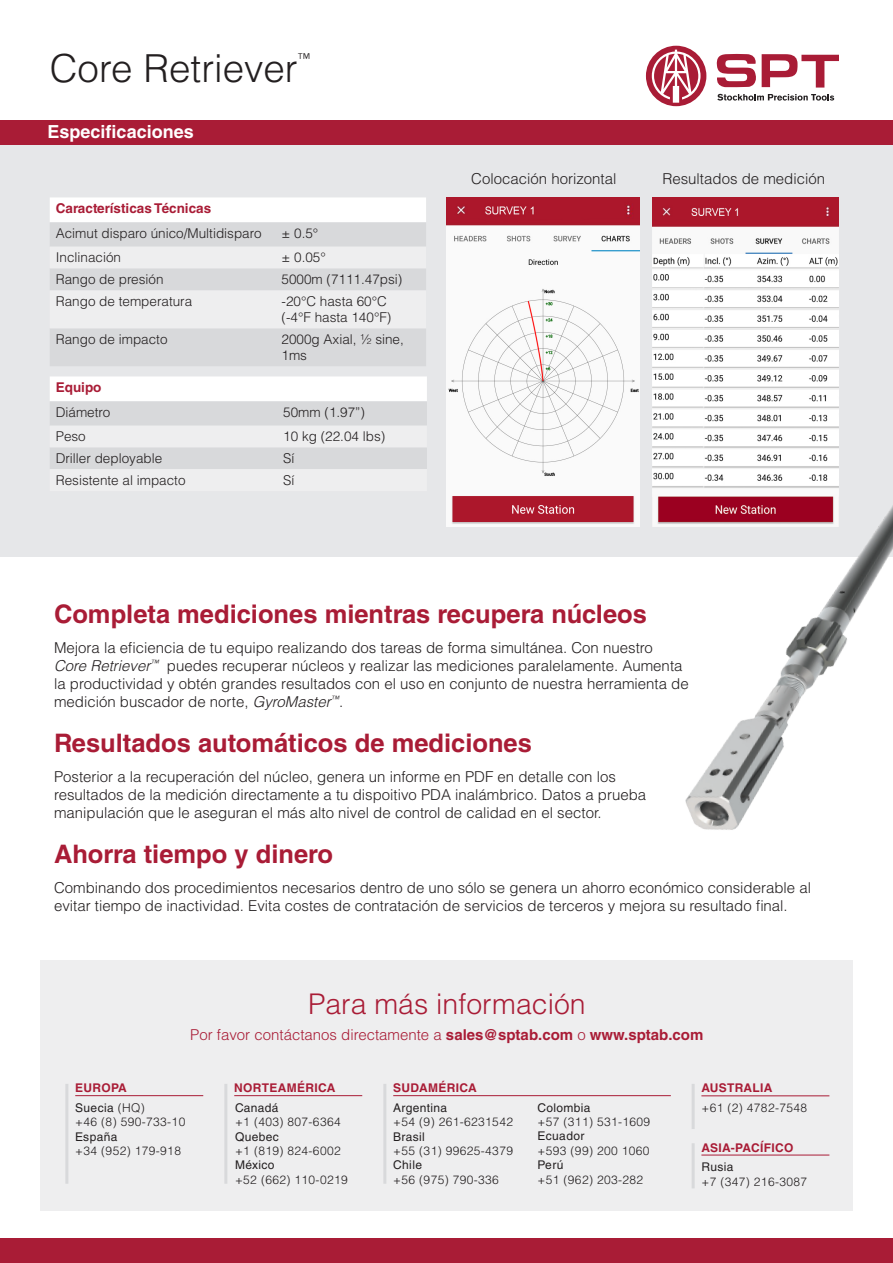
<style>
.page{position:relative;width:893px;height:1263px;background:#fff}
.page>*{position:absolute;margin:0;border:0;box-sizing:border-box;transform-origin:0 0}
.t1{font:300 38.55px "Helvetica LT Std";color:#231f20}
.t2{font:300 28.5px "Helvetica LT Std";color:#a91c36}
.t3{font:700 25.5px "Helvetica LT Std";color:#a91c36}
.t4{font:700 18px "Helvetica LT Std";color:#fff}
.t5{font:300 15px/18px "Helvetica LT Std";color:#231f20}
.t6{font:300 15px "Helvetica LT Std";color:#a91c36}
.t7{font:300 13.65px "Helvetica LT Std";color:#231f20}
.t8{font:300 13.5px/16.2px "Helvetica LT Std";color:#231f20}
.t9{font:700 13.5px "Helvetica LT Std";color:#a91c36}
.t10{font:300 12px/14.4px "Helvetica LT Std";letter-spacing:.03em;color:#231f20}
.t11{font:12px "Helvetica LT Std";letter-spacing:.03em;color:#231f20}
.t12{font:700 12px "Helvetica LT Std";letter-spacing:.03em;color:#a91c36}
.s1{font-style:italic}
.s2{font-weight:700}
.s3{font-weight:300}
.s4{font-weight:400}
</style>
<div class="page">
<div style="left:0;top:145px;width:893px;height:412px;background:#e6e7e9"></div>
<div style="left:50px;top:197px;width:376px;height:25px;background:#fff"></div>
<div style="left:50px;top:223px;width:376px;height:143px;background:#d8d9db"></div>
<svg style="left:50px;top:247px;width:376px;height:81px"></svg>
<svg style="left:716px;top:54px;width:123px;height:34px"></svg>
<svg style="left:717px;top:94px;width:117px;height:7px"></svg>
<svg style="left:646px;top:46px;width:60px;height:60px"></svg>
<div style="left:0;top:1238px;width:893px;height:25px;background:#a91c36"></div>
<div style="left:0;top:120px;width:893px;height:25px;background:#a91c36"></div>
<div style="left:40px;top:960px;width:813px;height:250px;background:#eeeeef"></div>
<hr style="left:65px;top:1084px;width:3px;height:100px;background:#d8d9db">
<hr style="left:75px;top:1095px;width:128px;height:1px;background:#a91c36">
<hr style="left:692px;top:1084px;width:3px;height:45px;background:#d8d9db">
<hr style="left:692px;top:1143px;width:3px;height:45px;background:#d8d9db">
<hr style="left:701px;top:1155px;width:128px;height:1px;background:#a91c36">
<hr style="left:701px;top:1095px;width:128px;height:1px;background:#a91c36">
<hr style="left:224px;top:1084px;width:3px;height:100px;background:#d8d9db">
<hr style="left:234px;top:1095px;width:128px;height:1px;background:#a91c36">
<hr style="left:383px;top:1084px;width:3px;height:100px;background:#d8d9db">
<hr style="left:393px;top:1095px;width:278px;height:1px;background:#a91c36">
<svg style="left:50px;top:376px;width:377px;height:93px"></svg>
<img style="left:446px;top:197px;width:193px;height:329px">
<img style="left:652px;top:197px;width:187px;height:329px">
<img style="left:671px;top:312px;width:222px;height:518px">
<p class="t1" style="left:50px;top:44px;width:250px">Core Retriever</p>
<p class="t7" style="left:298px;top:50px;width:14px">™</p>
<p class="t4" style="left:48px;top:121px;width:148px">Especificaciones</p>
<p class="t9" style="left:56px;top:200px;width:157px">Características Técnicas</p>
<p class="t8" style="left:56px;top:225px;width:207px">Acimut disparo único/Multidisparo</p>
<p class="t8" style="left:282px;top:225px;width:38px">± 0.5°</p>
<p class="t8" style="left:56px;top:249px;width:67px">Inclinación</p>
<p class="t8" style="left:282px;top:249px;width:46px">± 0.05°</p>
<p class="t8" style="left:56px;top:271px;width:109px">Rango de presión</p>
<p class="t8" style="left:282px;top:271px;width:122px">5000m (7111.47psi)</p>
<p class="t8" style="left:56px;top:293px;width:138px">Rango de temperatura</p>
<p class="t8" style="left:282px;top:293px;width:107px">-20°C hasta 60°C</p>
<p class="t8" style="left:282px;top:309px;width:111px">(-4°F hasta 140°F)</p>
<p class="t8" style="left:56px;top:331px;width:113px">Rango de impacto</p>
<p class="t8" style="left:282px;top:331px;width:124px">2000g Axial, ½ sine,<br>1ms</p>
<p class="t9" style="left:56px;top:379px;width:47px">Equipo</p>
<p class="t8" style="left:56px;top:404px;width:56px">Diámetro</p>
<p class="t8" style="left:283px;top:404px;width:83px">50mm (1.97”)</p>
<p class="t8" style="left:56px;top:428px;width:32px">Peso</p>
<p class="t8" style="left:283px;top:428px;width:104px">10 kg (22.04 lbs)</p>
<p class="t8" style="left:56px;top:450px;width:108px">Driller deployable</p>
<p class="t8" style="left:283px;top:450px;width:13px">Sí</p>
<p class="t8" style="left:56px;top:472px;width:131px">Resistente al impacto</p>
<p class="t8" style="left:283px;top:472px;width:13px">Sí</p>
<p class="t5" style="left:471px;top:169px;width:147px">Colocación horizontal</p>
<p class="t5" style="left:662px;top:169px;width:164px">Resultados de medición</p>
<p class="t3" style="left:54px;top:598px;width:594px">Completa mediciones mientras recupera núcleos</p>
<p class="t5" style="left:54px;top:638px;width:600px">Mejora la eficiencia de tu equipo realizando dos tareas de forma simultánea. Con nuestro</p>
<p class="t5" style="left:54px;top:656px;width:630px"><span class="s1">Core Retriever</span><sup>™</sup> puedes recuperar núcleos y realizar las mediciones paralelamente. Aumenta</p>
<p class="t5" style="left:54px;top:674px;width:636px">la productividad y obtén grandes resultados con el uso en conjunto de nuestra herramienta de</p>
<p class="t5" style="left:54px;top:692px;width:291px">medición buscador de norte, <span class="s1">GyroMaster</span><sup>™</sup>.</p>
<p class="t3" style="left:54px;top:727px;width:479px">Resultados automáticos de mediciones</p>
<p class="t5" style="left:54px;top:767px;width:563px">Posterior a la recuperación del núcleo, genera un informe en PDF en detalle con los</p>
<p class="t5" style="left:54px;top:785px;width:594px">resultados de la medición directamente a tu dispoitivo PDA inalámbrico. Datos a prueba</p>
<p class="t5" style="left:54px;top:803px;width:549px">manipulación que le aseguran el más alto nivel de control de calidad en el sector.</p>
<p class="t3" style="left:54px;top:838px;width:281px">Ahorra tiempo y dinero</p>
<p class="t5" style="left:54px;top:878px;width:758px">Combinando dos procedimientos necesarios dentro de uno sólo se genera un ahorro económico considerable al evitar tiempo de inactividad. Evita costes de contratación de servicios de terceros y mejora su resultado final.</p>
<p class="t2" style="left:308px;top:986px;width:279px">Para más información</p>
<p class="t6" style="left:190px;top:1025px;width:515px">Por favor contáctanos directamente a <span class="s2">sales@sptab.com</span> o <span class="s2">www.sptab.com</span></p>
<p class="t12" style="left:75px;top:1081px;width:53px">EUROPA</p>
<p class="t11" style="left:75px;top:1100px;width:71px">Suecia <span class="s3">(HQ)</span></p>
<p class="t10" style="left:75px;top:1114px;width:112px">+46 (8) 590-733-10</p>
<p class="t11" style="left:75px;top:1129px;width:44px">España</p>
<p class="t10" style="left:75px;top:1143px;width:107px">+34 (952) 179-918</p>
<p class="t12" style="left:234px;top:1081px;width:103px">NORTEAMÉRICA</p>
<p class="t11" style="left:235px;top:1100px;width:45px">Canadá</p>
<p class="t10" style="left:235px;top:1114px;width:107px">+1 (403) 807-6364</p>
<p class="t11" style="left:235px;top:1129px;width:45px">Quebec</p>
<p class="t10" style="left:235px;top:1143px;width:107px">+1 (819) 824-6002</p>
<p class="t11" style="left:235px;top:1158px;width:41px">México</p>
<p class="t10" style="left:235px;top:1172px;width:114px">+52 (662) 110-0219</p>
<p class="t12" style="left:393px;top:1081px;width:85px">SUDAMÉRICA</p>
<p class="t11" style="left:393px;top:1100px;width:55px">Argentina</p>
<p class="t10" style="left:393px;top:1114px;width:121px">+54 (9) 261-6231542<br><span class="s4">Brasil</span></p>
<p class="t10" style="left:393px;top:1143px;width:121px">+55 (31) 99625-4379</p>
<p class="t11" style="left:393px;top:1158px;width:30px">Chile</p>
<p class="t10" style="left:393px;top:1172px;width:107px">+56 (975) 790-336</p>
<p class="t11" style="left:537px;top:1100px;width:55px">Colombia</p>
<p class="t10" style="left:537px;top:1114px;width:114px">+57 (311) 531-1609</p>
<p class="t11" style="left:537px;top:1129px;width:48px">Ecuador</p>
<p class="t10" style="left:537px;top:1143px;width:114px">+593 (99) 200 1060</p>
<p class="t11" style="left:537px;top:1158px;width:28px">Perú</p>
<p class="t10" style="left:537px;top:1172px;width:107px">+51 (962) 203-282</p>
<p class="t12" style="left:701px;top:1081px;width:73px">AUSTRALIA</p>
<p class="t10" style="left:701px;top:1100px;width:107px">+61 (2) 4782-7548</p>
<p class="t12" style="left:701px;top:1140px;width:94px">ASIA-PACÍFICO</p>
<p class="t11" style="left:701px;top:1160px;width:33px">Rusia</p>
<p class="t10" style="left:701px;top:1174px;width:107px">+7 (347) 216-3087</p>
</div>
